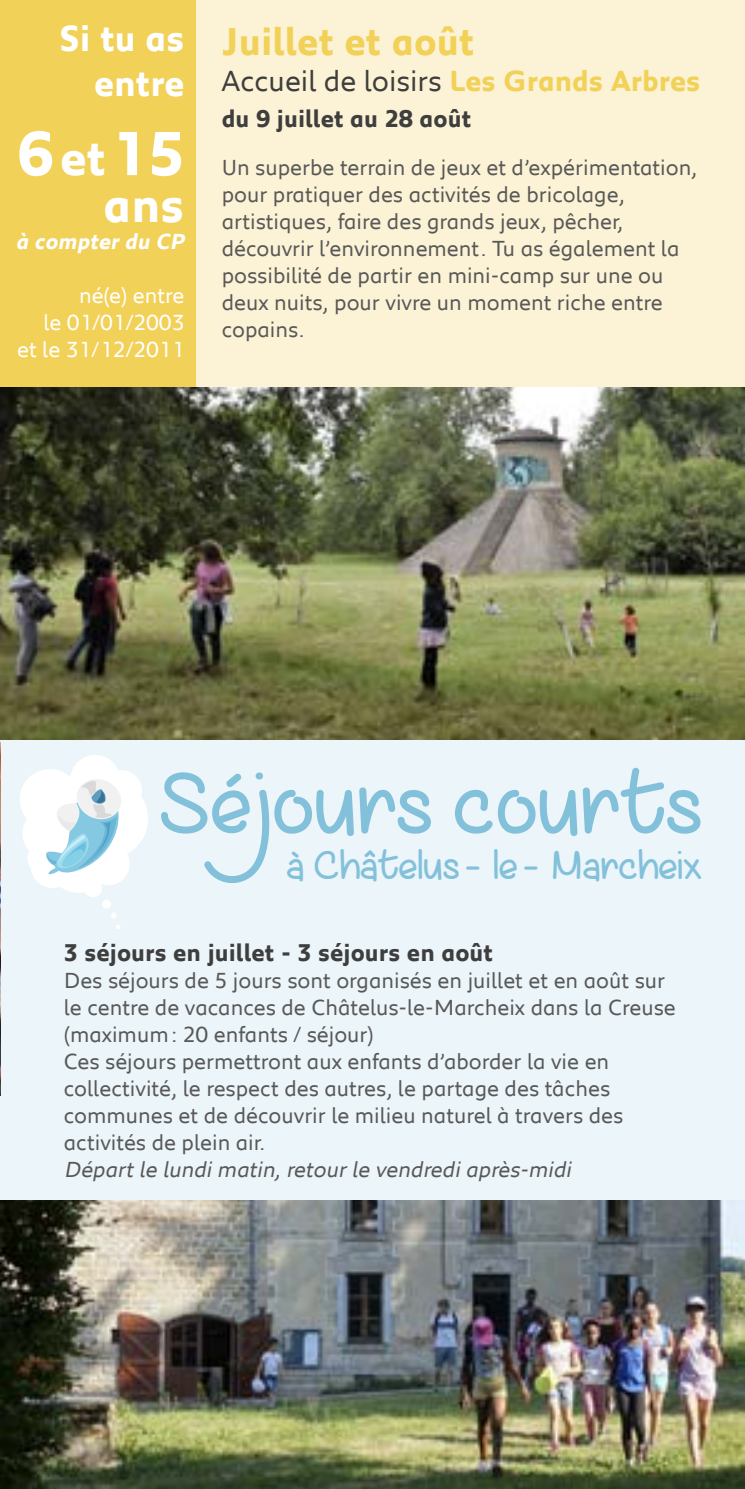
<style>
.page{position:relative;width:745px;height:1489px;background:#fff}
.page>*{position:absolute;margin:0;border:0;box-sizing:border-box;transform-origin:0 0}
.t1{font:87.5px "Lazy Spring Day Demo";color:#83c1da}
.t2{font:700 63.75px "Peugeot";color:#fff}
.t3{font:700 50px "Peugeot";color:#fff}
.t4{font:40px "Lazy Spring Day Demo";color:#83c1da}
.t5{font:700 40px "Peugeot";color:#f2d159}
.t6{font:700 37.5px/45px "Peugeot";color:#fff;text-align:right}
.t7{font:30px "Peugeot";color:#3f3e3e}
.t8{font:700 25px "Peugeot";color:#3f3e3e}
.t9{font:22.5px/27px "Peugeot";color:#585857}
.t10{font:italic 22.5px "Peugeot";color:#585857}
.t11{font:22.5px/27px "Peugeot";color:#fff;text-align:right}
.t12{font:italic 700 22.5px "Peugeot";color:#fff}
.s1{font-size:50px}
.s2{font-weight:700;color:#f2d159}
</style>
<div class="page">
<div style="left:0;top:0;width:744px;height:737px;background:#fcf3d6"></div>
<div style="left:0;top:734px;width:744px;height:494px;background:#ebf5fa"></div>
<div style="left:0;top:0;width:195px;height:393px;background:#f2d159"></div>
<img style="left:0;top:1200px;width:744px;height:288px">
<img style="left:0;top:742px;width:1px;height:353px">
<img style="left:0;top:387px;width:744px;height:352px">
<svg style="left:116px;top:925px;width:4px;height:4px"></svg>
<svg style="left:20px;top:755px;width:128px;height:163px"></svg>
<h3 class="t6" style="left:59px;top:14px;width:127px">Si tu as entre</h3>
<h2 class="t2" style="left:18px;top:110px;width:168px">6<span class="s1">et</span>15</h2>
<h3 class="t3" style="left:104px;top:171px;width:82px">ans</h3>
<p class="t12" style="left:16px;top:226px;width:175px">à compterdu CP</p>
<p class="t11" style="left:17px;top:281px;width:169px">né(e) entre<br>le 01/01/2003<br>et le 31/12/2011</p>
<h3 class="t5" style="left:221px;top:14px;width:254px">Juillet et août</h3>
<h3 class="t7" style="left:221px;top:60px;width:480px">Accueil de loisirs <span class="s2">Les Grands Arbres</span></h3>
<p class="t8" style="left:221px;top:101px;width:251px">du 9 juillet au 28 août</p>
<p class="t9" style="left:221px;top:153px;width:476px">Un superbe terrain de jeux et d’expérimentation, pour pratiquer des activités de bricolage, artistiques, faire des grands jeux, pêcher, découvrir l’environnement. Tu as également la possibilité de partir en mini-camp sur une ou deux nuits, pour vivre un moment riche entre copains.</p>
<h1 class="t1" style="left:158px;top:752px;width:545px">Séjours courts</h1>
<h3 class="t4" style="left:286px;top:841px;width:417px">à Châtelus-le-Marcheix</h3>
<p class="t8" style="left:64px;top:935px;width:430px">3 séjours en juillet - 3 séjours en août</p>
<p class="t9" style="left:64px;top:965px;width:613px">Des séjours de 5 jours sont organisés en juillet et en août sur le centre de vacances de Châtelus-le-Marcheix dans la Creuse (maximum : 20 enfants / séjour)<br>Ces séjours permettront aux enfants d’aborder la vie en collectivité, le respect des autres, le partage des tâches communes et de découvrir le milieu naturel à travers des activités de plein air.</p>
<p class="t10" style="left:64px;top:1153px;width:513px">Départle lundimatin,retourle vendrediaprès-midi</p>
</div>
